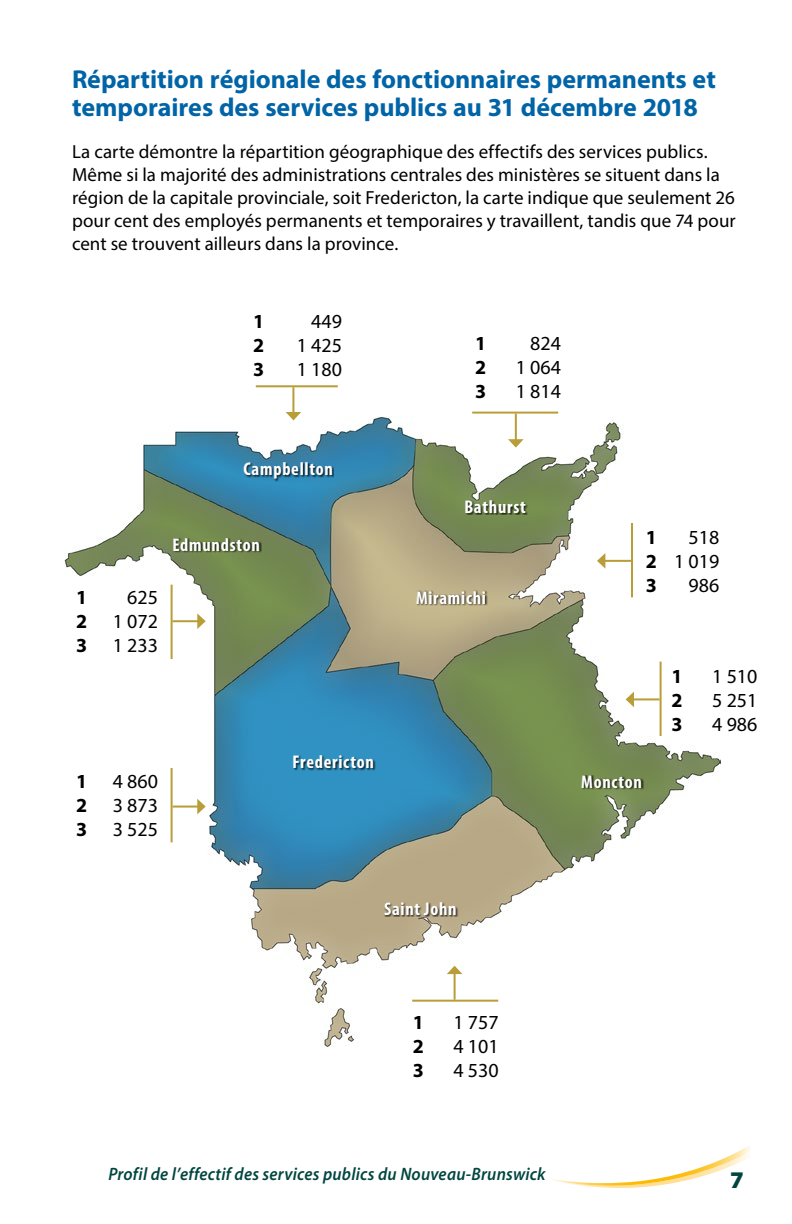
<style>
.page{position:relative;width:792px;height:1224px;background:#fff}
.page>*{position:absolute;margin:0;border:0;box-sizing:border-box;transform-origin:0 0}
.t1{font:700 26px/28px "Myriad Pro";color:#0064a7}
.t2{font:900 24px "Myriad Pro";color:#00463f}
.t3{font:20px/24px "Myriad Pro";color:#000;text-align:justify}
.t4{font:700 20px "Myriad Pro";color:#000}
.t5{font:19px/22.8px "Myriad Pro";color:#000}
.t6{font:700 condensed 18.4px "Myriad Pro";letter-spacing:.04em;color:#fff}
.t7{font:italic 600 18px "Myriad Pro";letter-spacing:.015em;color:#00463f;scale:.94 1}
.s1{font-weight:700}
</style>
<div class="page">
<img style="left:64px;top:416px;width:657px;height:631px">
<svg style="left:552px;top:1145px;width:198px;height:43px"></svg>
<div style="left:173px;top:538px;width:89px;height:15px;background:#000;opacity:.75"></div>
<div style="left:244px;top:463px;width:90px;height:19px;background:#000;opacity:.75"></div>
<div style="left:466px;top:500px;width:63px;height:15px;background:#000;opacity:.75"></div>
<div style="left:417px;top:590px;width:71px;height:16px;background:#000;opacity:.75"></div>
<div style="left:582px;top:775px;width:62px;height:15px;background:#000;opacity:.75"></div>
<div style="left:384px;top:901px;width:75px;height:16px;background:#000;opacity:.75"></div>
<div style="left:294px;top:755px;width:82px;height:16px;background:#000;opacity:.75"></div>
<hr style="left:256px;top:385px;width:82px;height:2px;background:#b89d38">
<hr style="left:292px;top:387px;width:2px;height:26px;background:#b89d38">
<svg style="left:286px;top:412px;width:15px;height:8px"></svg>
<hr style="left:171px;top:768px;width:2px;height:74px;background:#b89d38">
<hr style="left:173px;top:806px;width:25px;height:2px;background:#b89d38">
<svg style="left:197px;top:799px;width:9px;height:15px"></svg>
<hr style="left:171px;top:585px;width:2px;height:74px;background:#b89d38">
<hr style="left:173px;top:620px;width:25px;height:2px;background:#b89d38">
<svg style="left:197px;top:613px;width:9px;height:16px"></svg>
<hr style="left:472px;top:412px;width:86px;height:2px;background:#b89d38">
<hr style="left:515px;top:414px;width:2px;height:26px;background:#b89d38">
<svg style="left:508px;top:439px;width:16px;height:9px"></svg>
<hr style="left:412px;top:1000px;width:86px;height:2px;background:#b89d38">
<hr style="left:454px;top:973px;width:2px;height:27px;background:#b89d38">
<svg style="left:447px;top:966px;width:15px;height:8px"></svg>
<hr style="left:631px;top:523px;width:2px;height:74px;background:#b89d38">
<hr style="left:604px;top:560px;width:27px;height:2px;background:#b89d38">
<svg style="left:597px;top:553px;width:8px;height:16px"></svg>
<hr style="left:660px;top:662px;width:2px;height:74px;background:#b89d38">
<hr style="left:633px;top:698px;width:27px;height:2px;background:#b89d38">
<svg style="left:626px;top:692px;width:8px;height:15px"></svg>
<h1 class="t1" style="left:72px;top:64px;width:645px">Répartition régionale des fonctionnaires permanents et temporaires des services publics au 31 décembre 2018</h1>
<p class="t5" style="left:72px;top:140px;width:665px">La carte démontre la répartition géographique des effectifs des services publics.<br>Même si la majorité des administrations centrales des ministères se situent dans la région de la capitale provinciale, soit Fredericton, la carte indique que seulement 26 pour cent des employés permanents et temporaires y travaillent, tandis que 74 pour cent se trouvent ailleurs dans la province.</p>
<p class="t4" style="left:253px;top:308px;width:13px">1</p>
<p class="t3" style="left:311px;top:309px;width:32px">449</p>
<p class="t4" style="left:253px;top:332px;width:13px">2</p>
<p class="t3" style="left:297px;top:333px;width:47px">1 425</p>
<p class="t4" style="left:253px;top:356px;width:13px">3</p>
<p class="t3" style="left:297px;top:357px;width:47px">1 180</p>
<p class="t6" style="left:244px;top:459px;width:91px">Campbellton</p>
<p class="t4" style="left:76px;top:585px;width:13px">1</p>
<p class="t3" style="left:127px;top:585px;width:32px">625</p>
<p class="t4" style="left:76px;top:609px;width:13px">2</p>
<p class="t3" style="left:113px;top:609px;width:47px">1 072</p>
<p class="t4" style="left:76px;top:633px;width:13px">3</p>
<p class="t3" style="left:113px;top:633px;width:47px">1 233</p>
<p class="t6" style="left:172px;top:534px;width:89px">Edmundston</p>
<p class="t4" style="left:76px;top:769px;width:13px">1</p>
<p class="t3" style="left:113px;top:769px;width:47px">4 860</p>
<p class="t4" style="left:76px;top:793px;width:13px">2</p>
<p class="t3" style="left:113px;top:793px;width:47px">3 873</p>
<p class="t4" style="left:76px;top:817px;width:13px">3</p>
<p class="t3" style="left:113px;top:817px;width:47px">3 525</p>
<p class="t6" style="left:293px;top:752px;width:83px">Fredericton</p>
<p class="t4" style="left:475px;top:331px;width:13px">1</p>
<p class="t3" style="left:530px;top:331px;width:32px">824</p>
<p class="t4" style="left:475px;top:355px;width:13px">2</p>
<p class="t3" style="left:516px;top:355px;width:47px">1 064</p>
<p class="t4" style="left:475px;top:379px;width:13px">3</p>
<p class="t3" style="left:516px;top:379px;width:47px">1 814</p>
<p class="t6" style="left:464px;top:497px;width:63px">Bathurst</p>
<p class="t6" style="left:416px;top:588px;width:72px">Miramichi</p>
<p class="t3" style="left:646px;top:525px;width:75px;text-indent:43px">518<br><span class="s1">2</span> 1 019<br><span class="s1">3</span></p>
<p class="t4" style="left:646px;top:525px;width:13px">1</p>
<p class="t3" style="left:689px;top:573px;width:32px">986</p>
<p class="t6" style="left:581px;top:771px;width:62px">Moncton</p>
<p class="t4" style="left:671px;top:663px;width:13px">1</p>
<p class="t3" style="left:712px;top:664px;width:47px">1 510</p>
<p class="t4" style="left:671px;top:687px;width:13px">2</p>
<p class="t3" style="left:712px;top:688px;width:47px">5 251</p>
<p class="t4" style="left:671px;top:711px;width:13px">3</p>
<p class="t3" style="left:712px;top:712px;width:47px">4 986</p>
<p class="t6" style="left:384px;top:899px;width:74px">Saint John</p>
<p class="t4" style="left:413px;top:1009px;width:13px">1</p>
<p class="t3" style="left:453px;top:1010px;width:47px">1 757</p>
<p class="t4" style="left:413px;top:1033px;width:13px">2</p>
<p class="t3" style="left:453px;top:1034px;width:47px">4 101</p>
<p class="t4" style="left:413px;top:1057px;width:13px">3</p>
<p class="t3" style="left:453px;top:1058px;width:47px">4 530</p>
<p class="t7" style="left:108px;top:1163px;width:467px">Profil de l’effectif des services publics du Nouveau-Brunswick</p>
<p class="t2" style="left:730px;top:1164px;width:15px">7</p>
</div>
